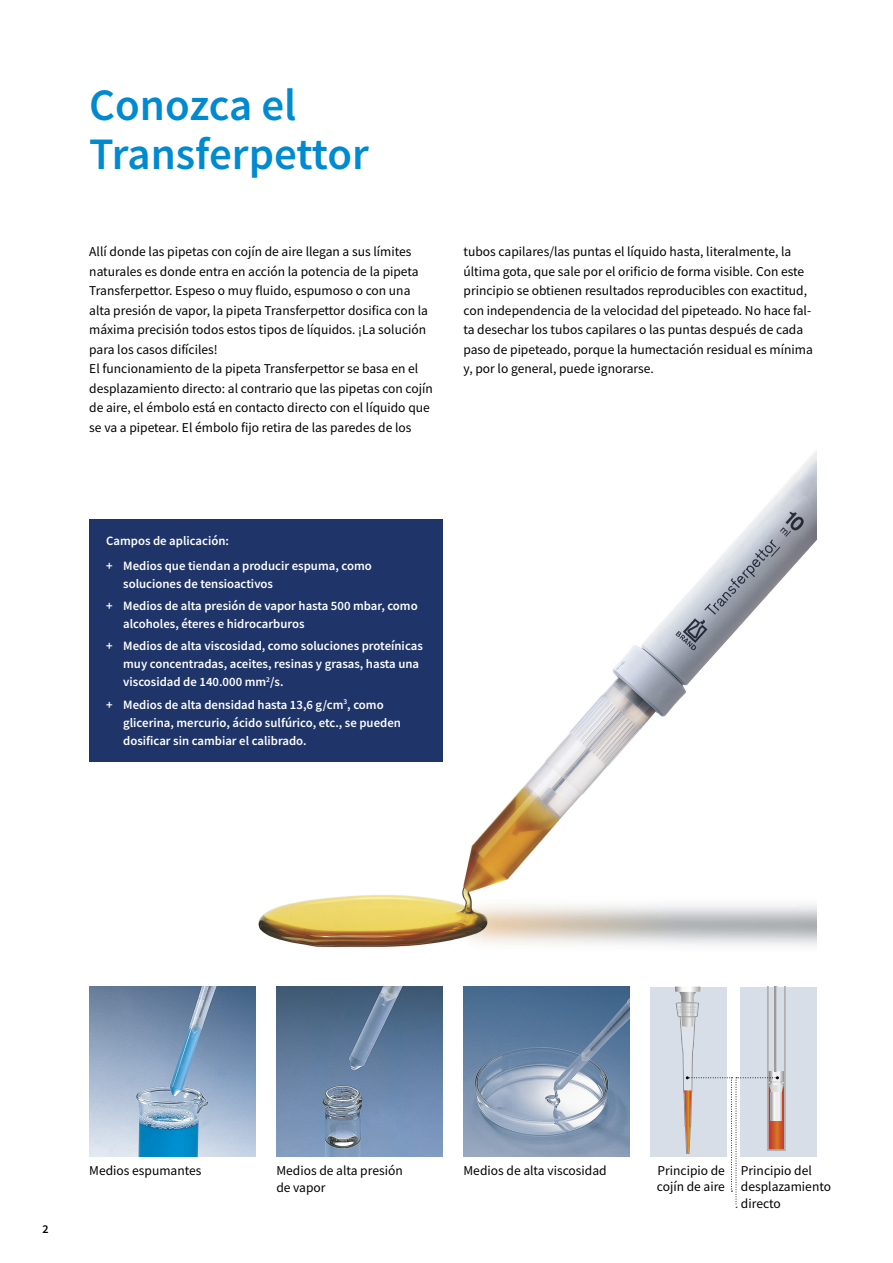
<style>
.page{position:relative;width:893px;height:1263px;background:#fff}
.page>*{position:absolute;margin:0;border:0;box-sizing:border-box;transform-origin:0 0}
.t1{font:600 45px/49.5px "Source Sans Pro";color:#008acf}
.t2{font:13.5px/19.5px "Source Sans Pro";color:#000}
.t3{font:600 12.75px/18px "Source Sans Pro";color:#fff}
.t4{font:600 12px "Source Sans Pro";color:#000}
</style>
<div class="page">
<img style="left:255px;top:451px;width:561px;height:497px">
<div style="left:651px;top:986px;width:76px;height:170px;background:#d7dee8"></div>
<div style="left:740px;top:986px;width:76px;height:170px;background:#d7dee8"></div>
<img style="left:89px;top:986px;width:166px;height:171px">
<img style="left:276px;top:986px;width:166px;height:171px">
<img style="left:463px;top:986px;width:166px;height:171px">
<div style="left:89px;top:519px;width:353px;height:242px;background:#1f356a"></div>
<svg style="left:675px;top:986px;width:111px;height:222px"></svg>
<h1 class="t1" style="left:89px;top:80px;width:281px">Conozca el<br>Transferpettor</h1>
<p class="t2" style="left:89px;top:242px;width:345px">Allí donde las pipetas con cojín de aire llegan a sus límites naturales es donde entra en acción la potencia de la pipeta Transferpettor. Espeso o muy fluido, espumoso o con una alta presión de vapor, la pipeta Transferpettor dosifica con la máxima precisión todos estos tipos de líquidos. ¡La solución para los casos difíciles!<br>El funcionamiento de la pipeta Transferpettor se basa en el desplazamiento directo: al contrario que las pipetas con cojín de aire, el émbolo está en contacto directo con el líquido que se va a pipetear. El émbolo fijo retira de las paredes de los</p>
<p class="t2" style="left:463px;top:242px;width:351px">tubos capilares/las puntas el líquido hasta, literalmente, la última gota, que sale por el orificio de forma visible. Con este principio se obtienen resultados reproducibles con exactitud, con independencia de la velocidad del pipeteado. No hace fal&shy;ta desechar los tubos capilares o las puntas después de cada paso de pipeteado, porque la humectación residual es mínima y, por lo general, puede ignorarse.</p>
<p class="t3" style="left:106px;top:529px;width:267px;line-height:24.5px">Campos de aplicación:<br>+ Medios que tiendan a producir espuma, como</p>
<p class="t3" style="left:106px;top:572px;width:313px;line-height:22.2px;text-indent:17px">soluciones de tensioactivos<br>+ Medios de alta presión de vapor hasta 500 mbar, como</p>
<p class="t3" style="left:106px;top:612px;width:318px;line-height:22.2px;text-indent:17px">alcoholes, éteres e hidrocarburos<br>+ Medios de alta viscosidad, como soluciones proteínicas</p>
<p class="t3" style="left:123px;top:655px;width:297px">muy concentradas, aceites, resinas y grasas, hasta una viscosidad de 140.000 mm<sup>2</sup>/s.</p>
<p class="t3" style="left:123px;top:695px;width:279px;text-indent:-17px">+ Medios de alta densidad hasta 13,6 g/cm<sup>3</sup>, como glicerina, mercurio, ácido sulfúrico, etc., se pueden dosificar sin cambiar el calibrado.</p>
<p class="t4" style="left:43px;top:1221px;width:8px">2</p>
<p class="t2" style="left:89px;top:1161px;width:114px">Medios espumantes</p>
<p class="t2" style="left:276px;top:1163px;width:128px;line-height:16.2px">Medios de alta presión de vapor</p>
<p class="t2" style="left:463px;top:1161px;width:145px">Medios de alta viscosidad</p>
<p class="t2" style="left:657px;top:1162px;width:70px;line-height:16.2px">Principio de cojín de aire</p>
<p class="t2" style="left:741px;top:1162px;width:92px;line-height:16.2px">Principio del desplazamiento directo</p>
</div>
